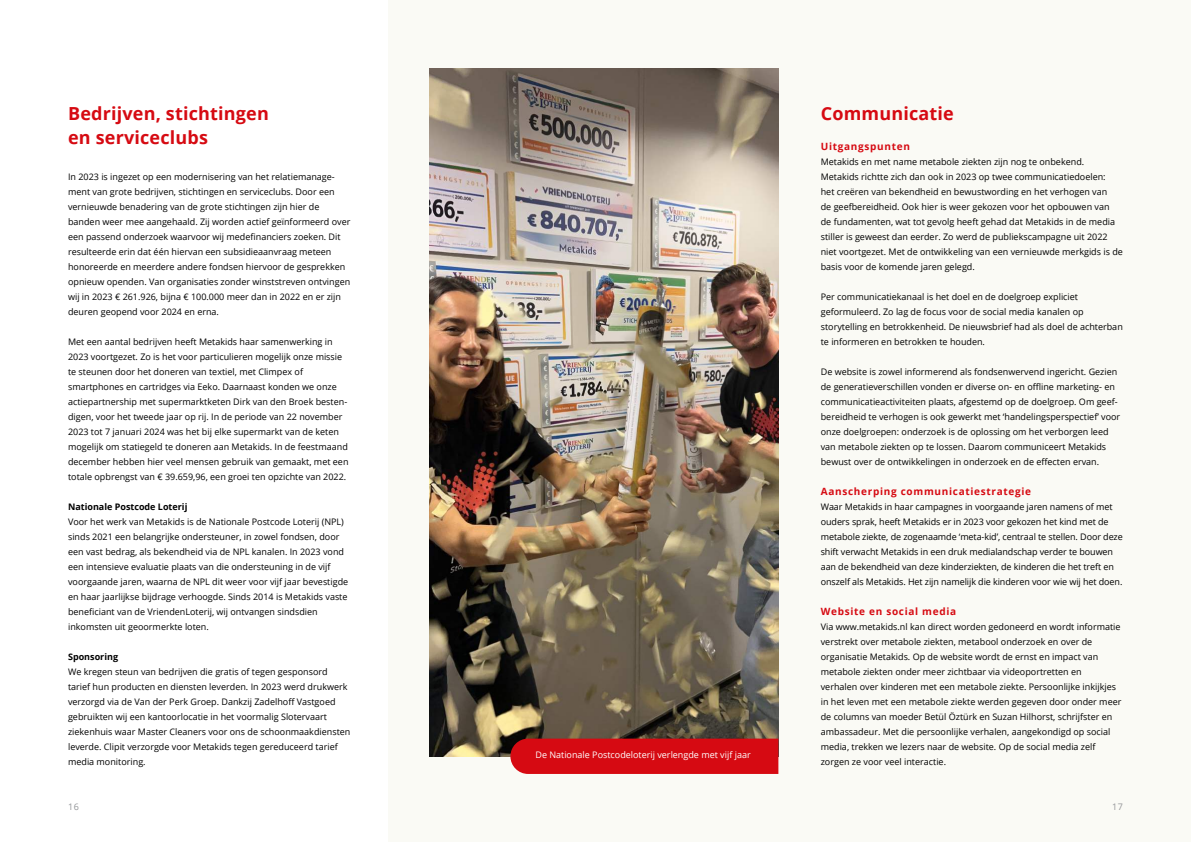
<style>
.page{position:relative;width:1191px;height:842px;background:#fff}
.page>*{position:absolute;margin:0;border:0;box-sizing:border-box;transform-origin:0 0}
.t1{font:700 18px/24px "Open Sans";letter-spacing:.01em;color:#d60a12}
.t2{font:700 10px "Open Sans";letter-spacing:.07em;color:#d60a12}
.t3{font:9px/15px "Open Sans";color:#000}
.t4{font:9px "Open Sans";color:#fff}
.t5{font:700 9px "Open Sans";color:#000}
.t6{font:9px "Open Sans";color:#939598}
</style>
<div class="page">
<div style="left:388px;top:0;width:803px;height:842px;background:#fafaf5"></div>
<img style="left:429px;top:68px;width:349px;height:688px">
<div style="left:510px;top:739px;width:268px;height:35px;background:#d60a12"></div>
<h1 class="t1" style="left:68px;top:101px;width:202px">Bedrijven, stichtingen en serviceclubs</h1>
<p class="t3" style="left:68px;top:169px;width:284px">In 2023 is ingezet op een modernisering van het relatiemanage&shy;ment van grote bedrijven, stichtingen en serviceclubs. Door een vernieuwde benadering van de grote stichtingen zijn hier de banden weer mee aangehaald. Zij worden actief geïnformeerd over een passend onderzoek waarvoor wij medefinanciers zoeken. Dit resulteerde erin dat één hiervan een subsidieaanvraag meteen honoreerde en meerdere andere fondsen hiervoor de gesprekken opnieuw openden. Van organisaties zonder winststreven ontvingen wij in 2023 € 261.926, bijna € 100.000 meer dan in 2022 en er zijn deuren geopend voor 2024 en erna.</p>
<p class="t3" style="left:68px;top:334px;width:282px">Met een aantal bedrijven heeft Metakids haar samenwerking in 2023 voortgezet. Zo is het voor particulieren mogelijk onze missie te steunen door het doneren van textiel, met Climpex of smartphones en cartridges via Eeko. Daarnaast konden we onze actiepartnership met supermarktketen Dirk van den Broek besten&shy;digen, voor het tweede jaar op rij. In de periode van 22 november 2023 tot 7 januari 2024 was het bij elke supermarkt van de keten mogelijk om statiegeld te doneren aan Metakids. In de feestmaand december hebben hier veel mensen gebruik van gemaakt, met een totale opbrengst van € 39.659,96, een groei ten opzichte van 2022.</p>
<p class="t5" style="left:68px;top:500px;width:121px">Nationale Postcode Loterij</p>
<p class="t3" style="left:68px;top:514px;width:282px">Voor het werk van Metakids is de Nationale Postcode Loterij (NPL) sinds 2021 een belangrijke ondersteuner, in zowel fondsen, door een vast bedrag, als bekendheid via de NPL kanalen. In 2023 vond een intensieve evaluatie plaats van die ondersteuning in de vijf voorgaande jaren, waarna de NPL dit weer voor vijf jaar bevestigde en haar jaarlijkse bijdrage verhoogde. Sinds 2014 is Metakids vaste beneficiant van de VriendenLoterij, wij ontvangen sindsdien inkomsten uit geoormerkte loten.</p>
<p class="t5" style="left:68px;top:651px;width:52px">Sponsoring</p>
<p class="t3" style="left:68px;top:664px;width:284px">We kregen steun van bedrijven die gratis of tegen gesponsord tarief hun producten en diensten leverden. In 2023 werd drukwerk verzorgd via de Van der Perk Groep. Dankzij Zadelhoff Vastgoed gebruikten wij een kantoorlocatie in het voormalig Slotervaart ziekenhuis waar Master Cleaners voor ons de schoonmaakdiensten leverde. Clipit verzorgde voor Metakids tegen gereduceerd tarief media monitoring.</p>
<p class="t4" style="left:535px;top:749px;width:217px">De Nationale Postcodeloterij verlengde met vijf jaar</p>
<h1 class="t1" style="left:820px;top:101px;width:135px">Communicatie</h1>
<p class="t2" style="left:820px;top:139px;width:91px">Uitgangspunten</p>
<p class="t3" style="left:820px;top:154px;width:304px">Metakids en met name metabole ziekten zijn nog te onbekend.<br>Metakids richtte zich dan ook in 2023 op twee communicatiedoelen:<br>het creëren van bekendheid en bewustwording en het verhogen van<br>de geefbereidheid. Ook hier is weer gekozen voor het opbouwen van<br>de fundamenten, wat tot gevolg heeft gehad dat Metakids in de media stiller is geweest dan eerder. Zo werd de publiekscampagne uit 2022 niet voortgezet. Met de ontwikkeling van een vernieuwde merkgids is de basis voor de komende jaren gelegd.</p>
<p class="t3" style="left:820px;top:289px;width:303px">Per communicatiekanaal is het doel en de doelgroep expliciet geformuleerd. Zo lag de focus voor de social media kanalen op storytelling en betrokkenheid. De nieuwsbrief had als doel de achterban te informeren en betrokken te houden.</p>
<p class="t3" style="left:820px;top:364px;width:301px">De website is zowel informerend als fondsenwervend ingericht. Gezien de generatieverschillen vonden er diverse on- en offline marketing- en communicatieactiviteiten plaats, afgestemd op de doelgroep. Om geef&shy;bereidheid te verhogen is ook gewerkt met ‘handelingsperspectief’ voor onze doelgroepen: onderzoek is de oplossing om het verborgen leed van metabole ziekten op te lossen. Daarom communiceert Metakids bewust over de ontwikkelingen in onderzoek en de effecten ervan.</p>
<p class="t2" style="left:820px;top:484px;width:212px">Aanscherping communicatiestrategie</p>
<p class="t3" style="left:820px;top:499px;width:303px">Waar Metakids in haar campagnes in voorgaande jaren namens of met ouders sprak, heeft Metakids er in 2023 voor gekozen het kind met de metabole ziekte, de zogenaamde ‘meta-kid’, centraal te stellen. Door deze shift verwacht Metakids in een druk medialandschap verder te bouwen aan de bekendheid van deze kinderziekten, de kinderen die het treft en onszelf als Metakids. Het zijn namelijk die kinderen voor wie wij het doen.</p>
<p class="t2" style="left:820px;top:604px;width:137px">Website en social media</p>
<p class="t3" style="left:820px;top:619px;width:302px">Via www.metakids.nl kan direct worden gedoneerd en wordt informatie verstrekt over metabole ziekten, metabool onderzoek en over de organisatie Metakids. Op de website wordt de ernst en impact van metabole ziekten onder meer zichtbaar via videoportretten en<br>verhalen over kinderen met een metabole ziekte. Persoonlijke inkijkjes in het leven met een metabole ziekte werden gegeven door onder meer de columns van moeder Betül Öztürk en Suzan Hilhorst, schrijfster en ambassadeur. Met die persoonlijke verhalen, aangekondigd op social media, trekken we lezers naar de website. Op de social media zelf zorgen ze voor veel interactie.</p>
<p class="t6" style="left:68px;top:801px;width:12px">16</p>
<p class="t6" style="left:1112px;top:801px;width:12px">17</p>
</div>
